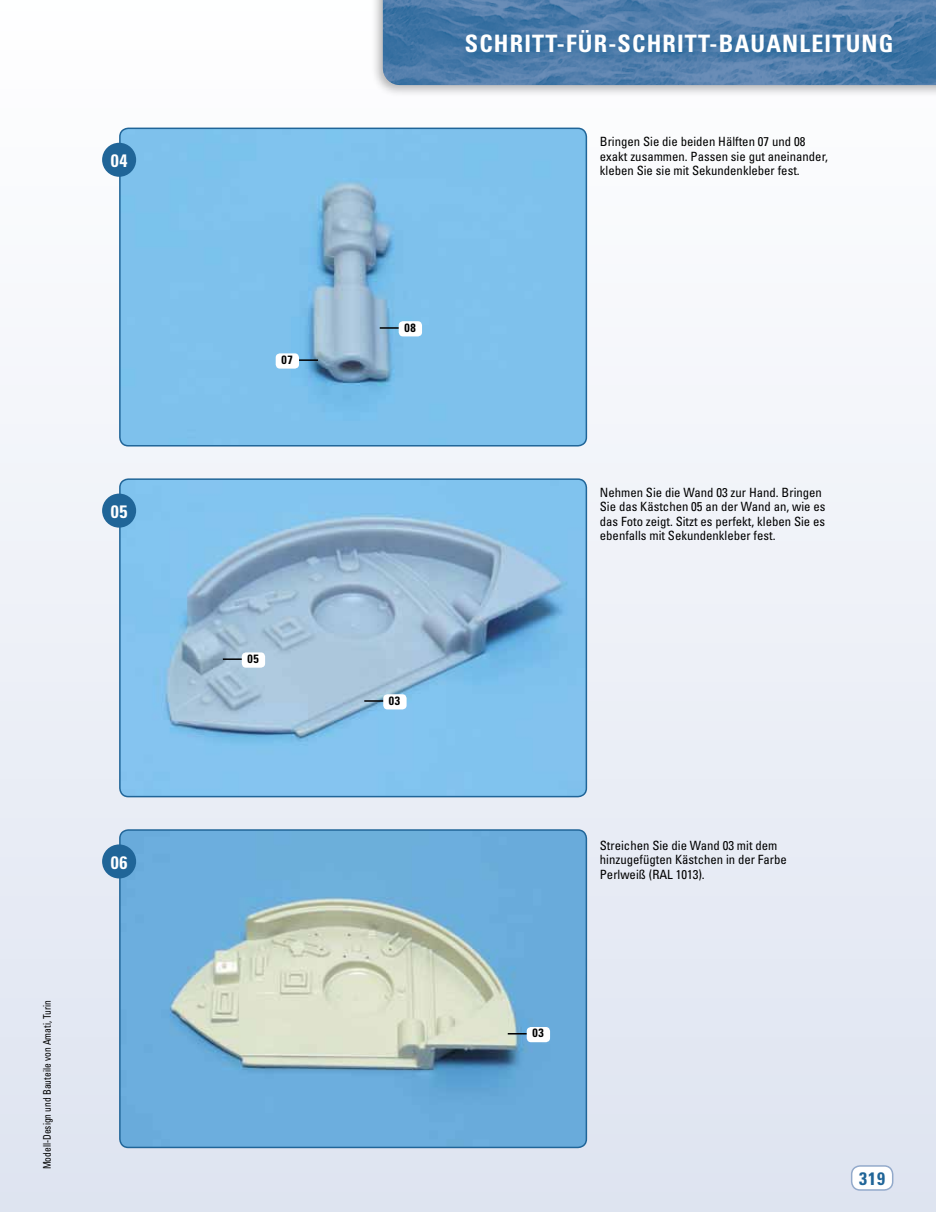
<style>
.page{position:relative;width:936px;height:1212px;background:#fff}
.page>*{position:absolute;margin:0;border:0;box-sizing:border-box;transform-origin:0 0}
.t1{font:700 condensed 24px "Univers";letter-spacing:.05em;color:#fff}
.t2{font:700 condensed 18px "Univers";color:#fff}
.t3{font:700 condensed 18px "Univers";color:#206598}
.t4{font:condensed 12.75px/14.2px "Univers";color:#000}
.t5{font:700 condensed 12px "Univers";letter-spacing:.05em;color:#000}
.t6{font:condensed 10.5px "Univers";color:#000;scale:.9 1}
</style>
<div class="page">
<div style="left:0;top:0;width:935px;height:1212px;background:linear-gradient(to bottom,#fff,#dee4f0)"></div>
<div style="left:851px;top:1166px;width:41px;height:24px;background:#fff;border-radius:9px"></div>
<div style="left:850px;top:1165px;width:43px;height:26px;border:2px solid #93aacb;border-radius:9px"></div>
<div style="left:371px;top:0;width:564px;height:97px;background:#000;opacity:.3"></div>
<img style="left:383px;top:0;width:552px;height:85px">
<svg style="left:461px;top:26px;width:441px;height:38px"></svg>
<img style="left:120px;top:830px;width:466px;height:317px">
<div style="left:119px;top:829px;width:468px;height:319px;border:2px solid #206598;border-radius:9px"></div>
<div style="left:102px;top:844px;width:34px;height:34px;background:#206598;border-radius:50%"></div>
<img style="left:120px;top:128px;width:466px;height:318px">
<div style="left:119px;top:128px;width:468px;height:318px;border:2px solid #206598;border-radius:9px"></div>
<div style="left:102px;top:143px;width:34px;height:34px;background:#206598;border-radius:50%"></div>
<img style="left:120px;top:479px;width:466px;height:317px">
<div style="left:119px;top:478px;width:468px;height:319px;border:2px solid #206598;border-radius:9px"></div>
<div style="left:102px;top:494px;width:34px;height:34px;background:#206598;border-radius:50%"></div>
<hr style="left:380px;top:327px;width:30px;height:2px;background:#000">
<hr style="left:364px;top:700px;width:31px;height:2px;background:#000">
<hr style="left:507px;top:1033px;width:31px;height:1px;background:#000">
<hr style="left:223px;top:658px;width:30px;height:2px;background:#000">
<hr style="left:287px;top:359px;width:31px;height:2px;background:#000">
<div style="left:398px;top:321px;width:24px;height:15px;background:#fff;border-radius:4px"></div>
<div style="left:383px;top:694px;width:23px;height:15px;background:#fff;border-radius:4px"></div>
<div style="left:526px;top:1027px;width:24px;height:15px;background:#fff;border-radius:4px"></div>
<div style="left:242px;top:652px;width:23px;height:16px;background:#fff;border-radius:4px"></div>
<div style="left:276px;top:353px;width:23px;height:16px;background:#fff;border-radius:4px"></div>
<h2 class="t2" style="left:111px;top:150px;width:18px">04</h2>
<h2 class="t2" style="left:111px;top:500px;width:18px">05</h2>
<p class="t6" style="left:41px;top:1169px;width:190px;rotate:-90deg">Modell-Design und Bauteile von Amati, Turin</p>
<h2 class="t2" style="left:111px;top:851px;width:18px">06</h2>
<p class="t5" style="left:281px;top:352px;width:13px">07</p>
<p class="t5" style="left:247px;top:651px;width:13px">05</p>
<h1 class="t1" style="left:465px;top:29px;width:58px">SCHRITT</h1>
<h1 class="t1" style="left:557px;top:29px;width:119px">-FÜR-SCHRITT</h1>
<h1 class="t1" style="left:709px;top:29px;width:88px">-BAUANLEITUNG</h1>
<p class="t4" style="left:600px;top:134px;width:229px">Bringen Sie die beiden Hälften 07 und 08 exakt zusammen. Passen sie gut aneinander, kleben Sie sie mit Sekundenkleber fest.</p>
<p class="t5" style="left:404px;top:320px;width:13px">08</p>
<p class="t4" style="left:600px;top:485px;width:227px">Nehmen Sie die Wand 03 zur Hand. Bringen Sie das Kästchen 05 an der Wand an, wie es das Foto zeigt. Sitzt es perfekt, kleben Sie es ebenfalls mit Sekundenkleber fest.</p>
<p class="t5" style="left:389px;top:693px;width:13px">03</p>
<p class="t4" style="left:600px;top:838px;width:188px">Streichen Sie die Wand 03 mit dem hinzugefügten Kästchen in der Farbe<br>Perlweiß (RAL 1013).</p>
<p class="t5" style="left:532px;top:1026px;width:13px">03</p>
<h2 class="t3" style="left:859px;top:1167px;width:27px">319</h2>
</div>
